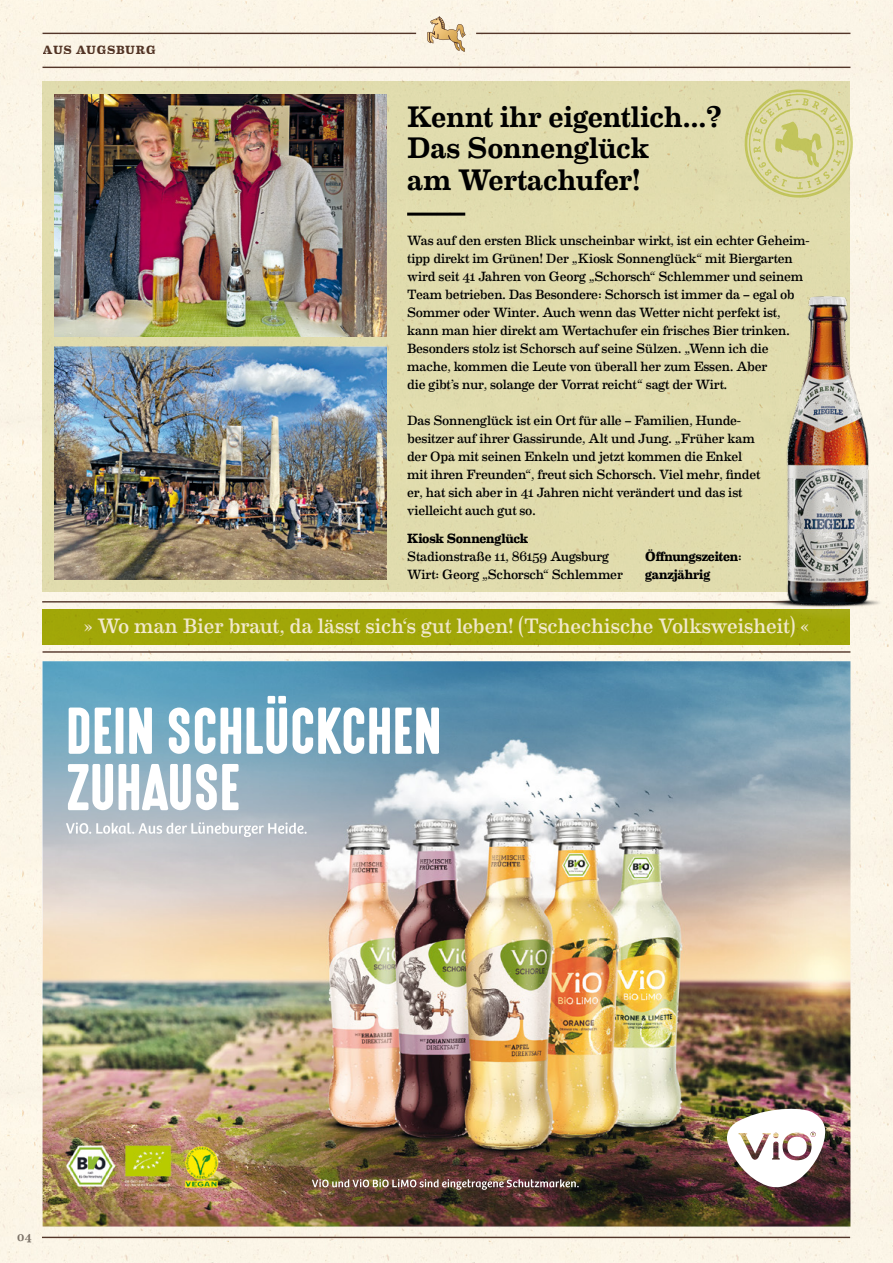
<style>
.page{position:relative;width:893px;height:1263px;background:#fbf5e7}
.page>*{position:absolute;margin:0;border:0;box-sizing:border-box;transform-origin:0 0}
.t1{font:500 29.85px/31.5px "Eames Century Modern";letter-spacing:-.005em;color:#000}
.t2{font:21px "Eames Century Modern";letter-spacing:-.005em;color:#f5f2e2}
.t3{font:13.5px/18px "Eames Century Modern";letter-spacing:-.01em;color:#000}
.t4{font:700 13.5px/18px "Eames Century Modern";letter-spacing:-.015em;color:#000}
.t5{font:700 12px "Eames Century Modern";letter-spacing:.05em;color:#533629}
.t6{font:500 12px "Eames Century Modern";color:#7c7369}
</style>
<div class="page">
<div style="left:43px;top:82px;width:807px;height:510px;background:#e1dcad"></div>
<hr style="left:43px;top:651px;width:807px;height:2px;background:#533629">
<hr style="left:43px;top:33px;width:373px;height:1px;background:#533629">
<hr style="left:476px;top:33px;width:374px;height:1px;background:#533629">
<svg style="left:427px;top:16px;width:39px;height:36px"></svg>
<hr style="left:43px;top:67px;width:807px;height:1px;background:#533629">
<hr style="left:42px;top:1237px;width:808px;height:1px;background:#533629">
<hr style="left:42px;top:601px;width:808px;height:1px;background:#533629">
<div style="left:43px;top:609px;width:807px;height:35px;background:#a1a608"></div>
<img style="left:54px;top:95px;width:333px;height:242px">
<img style="left:54px;top:347px;width:333px;height:232px">
<hr style="left:407px;top:213px;width:58px;height:3px;background:#000">
<svg style="left:744px;top:86px;width:112px;height:115px"></svg>
<img style="left:43px;top:661px;width:807px;height:565px">
<svg style="left:68px;top:764px;width:171px;height:46px"></svg>
<svg style="left:69px;top:696px;width:370px;height:58px"></svg>
<svg style="left:66px;top:822px;width:241px;height:15px"></svg>
<img style="left:312px;top:1179px;width:267px;height:11px">
<img style="left:49px;top:1129px;width:198px;height:75px">
<img style="left:725px;top:1106px;width:102px;height:84px">
<img style="left:767px;top:240px;width:114px;height:380px">
<img style="left:776px;top:296px;width:103px;height:320px">
<p class="t5" style="left:43px;top:40px;width:114px">AUS AUGSBURG</p>
<h1 class="t1" style="left:407px;top:99px;width:316px">Kennt ihr eigentlich…?<br>Das Sonnenglück<br>am Wertachufer!</h1>
<p class="t3" style="left:407px;top:231px;width:404px">Was auf den ersten Blick unscheinbar wirkt, ist ein echter Geheim&shy;tipp direkt im Grünen! Der „Kiosk Sonnenglück“ mit Biergarten wird seit 41 Jahren von Georg „Schorsch“ Schlemmer und seinem Team betrieben. Das Besondere: Schorsch ist immer da – egal ob Sommer oder Winter. Auch wenn das Wetter nicht perfekt ist, kann man hier direkt am Wertachufer ein frisches Bier trinken.<br>Besonders stolz ist Schorsch auf seine Sülzen. „Wenn ich die mache, kommen die Leute von überall her zum Essen. Aber<br>die gibt’s nur, solange der Vorrat reicht“ sagt der Wirt.</p>
<p class="t3" style="left:407px;top:411px;width:355px">Das Sonnenglück ist ein Ort für alle – Familien, Hunde&shy;besitzer auf ihrer Gassirunde, Alt und Jung. „Früher kam der Opa mit seinen Enkeln und jetzt kommen die Enkel mit ihren Freunden“, freut sich Schorsch. Viel mehr, findet er, hat sich aber in 41 Jahren nicht verändert und das ist vielleicht auch gut so.</p>
<p class="t4" style="left:407px;top:528px;width:123px">Kiosk Sonnenglück</p>
<p class="t3" style="left:407px;top:546px;width:217px">Stadionstraße 11, 86159 Augsburg<br>Wirt: Georg „Schorsch“ Schlemmer</p>
<p class="t4" style="left:645px;top:546px;width:98px">Öffnungszeiten: ganzjährig</p>
<h2 class="t2" style="left:84px;top:610px;width:726px">» Wo man Bier braut, da lässt sich‘s gut leben! (Tschechische Volksweisheit) «</h2>
<p class="t6" style="left:17px;top:1228px;width:16px">04</p>
</div>
